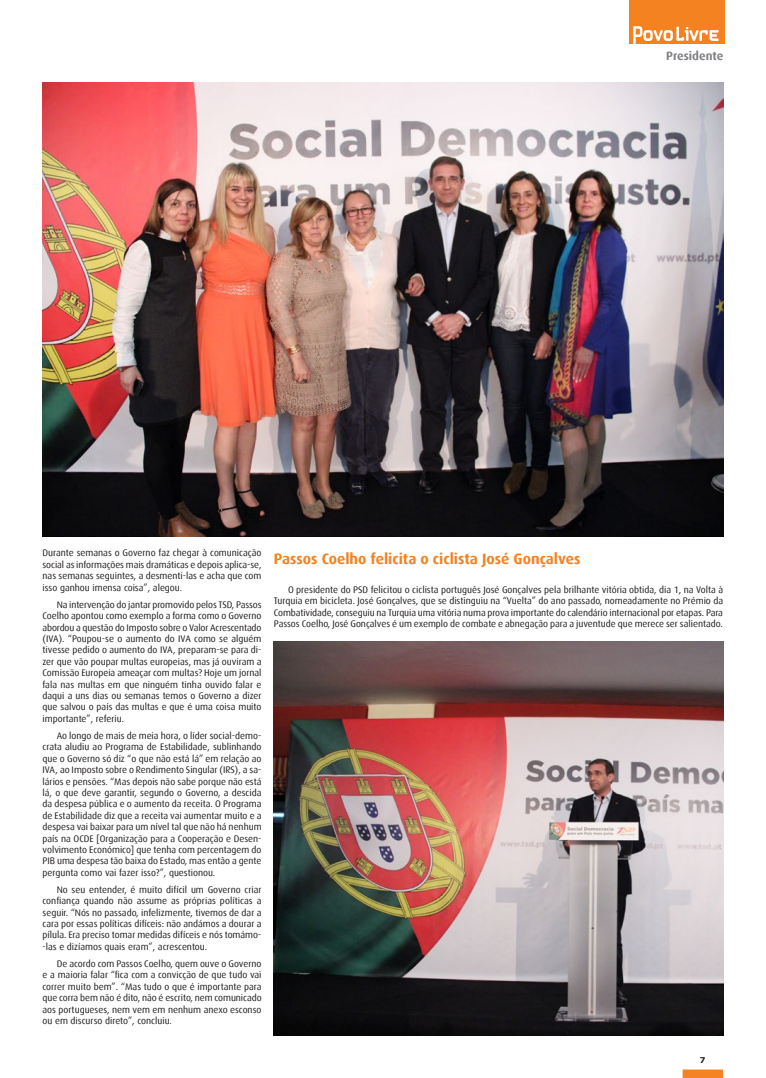
<style>
.page{position:relative;width:766px;height:1078px;background:#fff}
.page>*{position:absolute;margin:0;border:0;box-sizing:border-box;transform-origin:0 0}
.n_destaque{font:700 15px "Dax";color:#f58220}
.topos{font:700 12px "Dax";color:#808285}
.n_texto{font:9.5px/11.4px "Dax";color:#231f20;text-align:justify}
.t1{font:700 8px "Verdana";color:#231f20}
</style>
<div class="page">
<div style="left:682px;top:1069px;width:40px;height:8px;background:#f58220;border:1px solid #f58220"></div>
<div style="left:628px;top:0;width:96px;height:44px;background:#f58220"></div>
<svg style="left:633px;top:26px;width:85px;height:18px"></svg>
<img style="left:43px;top:83px;width:680px;height:453px">
<img style="left:274px;top:641px;width:449px;height:394px">
<p class="topos" style="left:666px;top:49px;width:59px">Presidente</p>
<p class="n_texto" style="left:43px;top:547px;width:220px">Durante semanas o Governo faz chegar à comunicação social as informações mais dramáticas e depois aplica-se, nas semanas seguintes, a desmenti-las e acha que com isso ganhou imensa coisa”, alegou.</p>
<p class="n_texto" style="left:43px;top:598px;width:220px;text-indent:14px">Na intervenção do jantar promovido pelos TSD, Passos Coelho apontou como exemplo a forma como o Governo abordou a questão do Imposto sobre o Valor Acrescentado (IVA). “Poupou-se o aumento do IVA como se alguém tivesse pedido o aumento do IVA, preparam-se para di&shy;zer que vão poupar multas europeias, mas já ouviram a Comissão Europeia ameaçar com multas? Hoje um jornal fala nas multas em que ninguém tinha ouvido falar e daqui a uns dias ou semanas temos o Governo a dizer que salvou o país das multas e que é uma coisa muito importante”, referiu.</p>
<p class="n_texto" style="left:43px;top:729px;width:220px;text-indent:14px">Ao longo de mais de meia hora, o líder social-demo&shy;crata aludiu ao Programa de Estabilidade, sublinhando que o Governo só diz “o que não está lá” em relação ao IVA, ao Imposto sobre o Rendimento Singular (IRS), a sa&shy;lários e pensões. “Mas depois não sabe porque não está lá, o que deve garantir, segundo o Governo, a descida da despesa pública e o aumento da receita. O Programa de Estabilidade diz que a receita vai aumentar muito e a despesa vai baixar para um nível tal que não há nenhum país na OCDE [Organização para a Cooperação e Desen&shy;volvimento Económico] que tenha com percentagem do PIB uma despesa tão baixa do Estado, mas então a gente pergunta como vai fazer isso?”, questionou.</p>
<p class="n_texto" style="left:43px;top:883px;width:220px;text-indent:14px">No seu entender, é muito difícil um Governo criar confiança quando não assume as próprias políticas a seguir. “Nós no passado, infelizmente, tivemos de dar a cara por essas políticas difíceis: não andámos a dourar a pílula. Era preciso tomar medidas difíceis e nós tomámo--las e dizíamos quais eram”, acrescentou.</p>
<p class="n_texto" style="left:43px;top:957px;width:220px;text-indent:14px">De acordo com Passos Coelho, quem ouve o Governo e a maioria falar “fica com a convicção de que tudo vai correr muito bem”. “Mas tudo o que é importante para que corra bem não é dito, não é escrito, nem comunicado aos portugueses, nem vem em nenhum anexo esconso ou em discurso direto”, concluiu.</p>
<p class="n_destaque" style="left:274px;top:550px;width:308px">Passos Coelho felicita o ciclista José Gonçalves</p>
<p class="n_texto" style="left:274px;top:584px;width:450px;text-indent:14px">O presidente do PSD felicitou o ciclista português José Gonçalves pela brilhante vitória obtida, dia 1, na Volta à Turquia em bicicleta. José Gonçalves, que se distinguiu na “Vuelta” do ano passado, nomeadamente no Prémio da Combatividade, conseguiu na Turquia uma vitória numa prova importante do calendário internacional por etapas. Para Passos Coelho, José Gonçalves é um exemplo de combate e abnegação para a juventude que merece ser salientado.</p>
<p class="t1" style="left:699px;top:1053px;width:7px">7</p>
</div>
